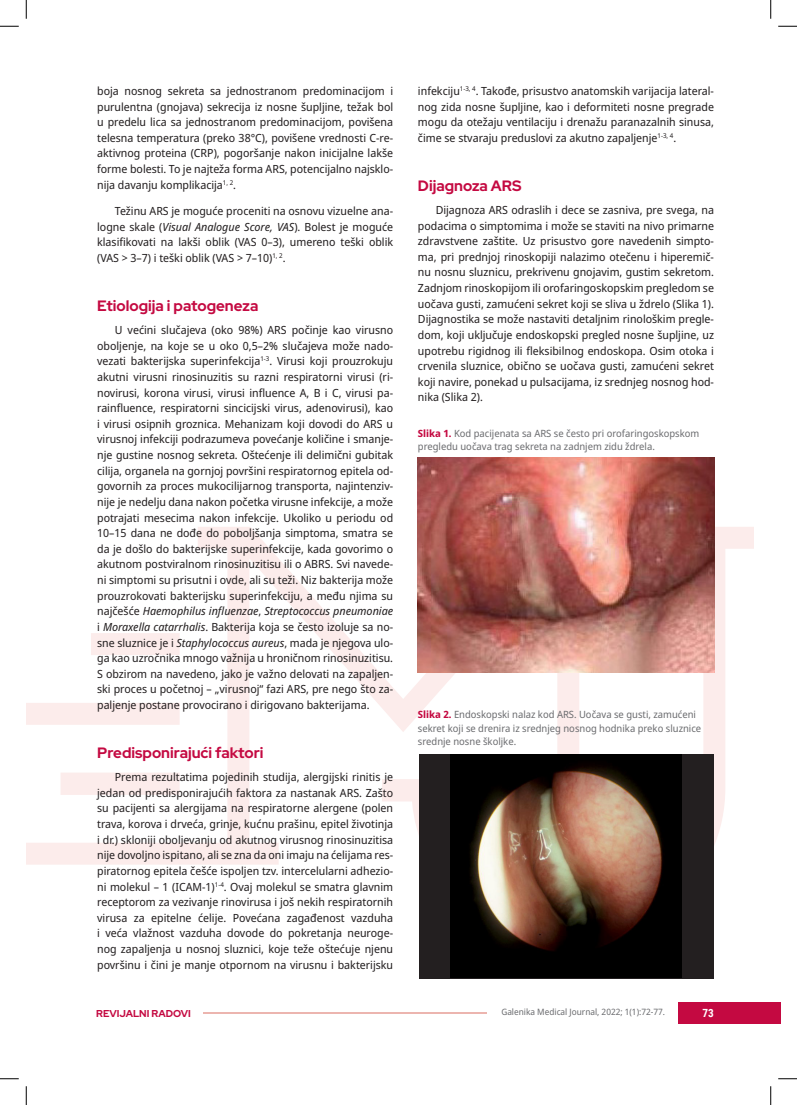
<style>
.page{position:relative;width:797px;height:1105px;background:#fff}
.page>*{position:absolute;margin:0;border:0;box-sizing:border-box;transform-origin:0 0}
.Podnaslov{font:700 15px "Red Hat Display";color:#c40941}
.Paragraf_-_Glavni{font:11.25px/15.6px "Noto Sans Display";color:#231f20;text-align:justify}
.t1{font:700 11.25px "Roboto Condensed";color:#fff}
.Tabela_opis{font:10px/13.8px "Noto Sans Display";color:#6c6d70}
.t2{font:700 10px "Red Hat Display";color:#c40941}
.t3{font:8.75px "Noto Sans Display";color:#6c6d70}
.s1{font-style:italic}
.s2{font-weight:700;color:#c40941}
</style>
<div class="page">
<svg style="left:26px;top:527px;width:727px;height:418px"></svg>
<hr style="left:203px;top:1012px;width:283px;height:1px;background:#ecb5af">
<div style="left:678px;top:1002px;width:103px;height:22px;background:#c40941"></div>
<div style="left:418px;top:754px;width:295px;height:225px;background:#231f20"></div>
<img style="left:418px;top:457px;width:296px;height:216px">
<img style="left:450px;top:755px;width:231px;height:223px">
<svg style="left:0;top:25px;width:19px;height:2px"></svg>
<svg style="left:778px;top:25px;width:19px;height:2px"></svg>
<svg style="left:0;top:1078px;width:19px;height:1px"></svg>
<svg style="left:778px;top:1078px;width:19px;height:1px"></svg>
<svg style="left:25px;top:0;width:2px;height:19px"></svg>
<svg style="left:25px;top:1086px;width:2px;height:19px"></svg>
<svg style="left:770px;top:0;width:1px;height:19px"></svg>
<svg style="left:770px;top:1086px;width:1px;height:19px"></svg>
<p class="Paragraf_-_Glavni" style="left:97px;top:83px;width:297px">boja nosnog sekreta sa jednostranom predominacijom i purulentna (gnojava) sekrecija iz nosne šupljine, težak bol u predelu lica sa jednostranom predominacijom, povišena telesna temperatura (preko 38°C), povišene vrednosti C-re&shy;aktivnog proteina (CRP), pogoršanje nakon inicijalne lakše forme bolesti. To je najteža forma ARS, potencijalno najsklo&shy;nija davanju komplikacija<sup>1,</sup> <sup>2</sup>.</p>
<p class="Paragraf_-_Glavni" style="left:97px;top:203px;width:297px;text-indent:18px">Težinu ARS je moguće proceniti na osnovu vizuelne ana&shy;logne skale (<span class="s1">Visual Analogue Score, VAS</span>). Bolest je moguće klasifikovati na lakši oblik (VAS 0–3), umereno teški oblik (VAS &gt; 3–7) i teški oblik (VAS &gt; 7–10)<sup>1,</sup> <sup>2</sup>.</p>
<p class="Podnaslov" style="left:97px;top:296px;width:163px">Etiologija i patogeneza</p>
<p class="Paragraf_-_Glavni" style="left:97px;top:322px;width:297px;text-indent:18px">U većini slučajeva (oko 98%) ARS počinje kao virusno oboljenje, na koje se u oko 0,5–2% slučajeva može nado&shy;vezati bakterijska superinfekcija<sup>1-3</sup>. Virusi koji prouzrokuju akutni virusni rinosinuzitis su razni respiratorni virusi (ri&shy;novirusi, korona virusi, virusi influence A, B i C, virusi pa&shy;rainfluence, respiratorni sincicijski virus, adenovirusi), kao i virusi osipnih groznica. Mehanizam koji dovodi do ARS u virusnoj infekciji podrazumeva povećanje količine i smanje&shy;nje gustine nosnog sekreta. Oštećenje ili delimični gubitak cilija, organela na gornjoj površini respiratornog epitela od&shy;govornih za proces mukocilijarnog transporta, najintenziv&shy;nije je nedelju dana nakon početka virusne infekcije, a može potrajati mesecima nakon infekcije. Ukoliko u periodu od 10–15 dana ne dođe do poboljšanja simptoma, smatra se da je došlo do bakterijske superinfekcije, kada govorimo o akutnom postviralnom rinosinuzitisu ili o ABRS. Svi navede&shy;ni simptomi su prisutni i ovde, ali su teži. Niz bakterija može prouzrokovati bakterijsku superinfekciju, a među njima su najčešće <span class="s1">Haemophilus influenzae</span>, <span class="s1">Streptococcus pneumoniae </span>i <span class="s1">Moraxella catarrhalis</span>. Bakterija koja se često izoluje sa no&shy;sne sluznice je i <span class="s1">Staphylococcus aureus</span>, mada je njegova ulo&shy;ga kao uzročnika mnogo važnija u hroničnom rinosinuzitisu.<br>S obzirom na navedeno, jako je važno delovati na zapaljen&shy;ski proces u početnoj – „virusnoj“ fazi ARS, pre nego što za&shy;paljenje postane provocirano i dirigovano bakterijama.</p>
<p class="Podnaslov" style="left:97px;top:743px;width:168px">Predisponirajući faktori</p>
<p class="Paragraf_-_Glavni" style="left:97px;top:769px;width:297px;text-indent:18px">Prema rezultatima pojedinih studija, alergijski rinitis je jedan od predisponirajućih faktora za nastanak ARS. Zašto su pacijenti sa alergijama na respiratorne alergene (polen trava, korova i drveća, grinje, kućnu prašinu, epitel životinja i dr.) skloniji oboljevanju od akutnog virusnog rinosinuzitisa nije dovoljno ispitano, ali se zna da oni imaju na ćelijama res&shy;piratornog epitela češće ispoljen tzv. intercelularni adhezio&shy;ni molekul – 1 (ICAM-1)<sup>1-4</sup>. Ovaj molekul se smatra glavnim receptorom za vezivanje rinovirusa i još nekih respiratornih virusa za epitelne ćelije. Povećana zagađenost vazduha i veća vlažnost vazduha dovode do pokretanja neuroge&shy;nog zapaljenja u nosnoj sluznici, koje teže oštećuje njenu površinu i čini je manje otpornom na virusnu i bakterijsku</p>
<p class="Paragraf_-_Glavni" style="left:418px;top:83px;width:297px">infekciju<sup>1-3,</sup> <sup>4</sup>. Takođe, prisustvo anatomskih varijacija lateral&shy;nog zida nosne šupljine, kao i deformiteti nosne pregrade mogu da otežaju ventilaciju i drenažu paranazalnih sinusa, čime se stvaraju preduslovi za akutno zapaljenje<sup>1-3,</sup> <sup>4</sup>.</p>
<p class="Podnaslov" style="left:418px;top:176px;width:105px">Dijagnoza ARS</p>
<p class="Paragraf_-_Glavni" style="left:418px;top:202px;width:297px;text-indent:18px">Dijagnoza ARS odraslih i dece se zasniva, pre svega, na podacima o simptomima i može se staviti na nivo primarne zdravstvene zaštite. Uz prisustvo gore navedenih simpto&shy;ma, pri prednjoj rinoskopiji nalazimo otečenu i hiperemič&shy;nu nosnu sluznicu, prekrivenu gnojavim, gustim sekretom.<br>Zadnjom rinoskopijom ili orofaringoskopskim pregledom se uočava gusti, zamućeni sekret koji se sliva u ždrelo (Slika 1).<br>Dijagnostika se može nastaviti detaljnim rinološkim pregle&shy;dom, koji uključuje endoskopski pregled nosne šupljine, uz upotrebu rigidnog ili fleksibilnog endoskopa. Osim otoka i crvenila sluznice, obično se uočava gusti, zamućeni sekret koji navire, ponekad u pulsacijama, iz srednjeg nosnog hod&shy;nika (Slika 2).</p>
<p class="Tabela_opis" style="left:418px;top:426px;width:283px"><span class="s2">Slika 1.</span> Kod pacijenata sa ARS se često pri orofaringoskopskom pregledu uočava trag sekreta na zadnjem zidu ždrela.</p>
<p class="Tabela_opis" style="left:418px;top:707px;width:285px"><span class="s2">Slika 2.</span> Endoskopski nalaz kod ARS. Uočava se gusti, zamućeni sekret koji se drenira iz srednjeg nosnog hodnika preko sluznice srednje nosne školjke.</p>
<p class="t3" style="left:501px;top:1006px;width:165px">Galenika Medical Journal, 2022; 1(1):72-77.</p>
<p class="t2" style="left:96px;top:1006px;width:96px">REVIJALNI RADOVI</p>
<p class="t1" style="left:702px;top:1005px;width:13px">73</p>
</div>
